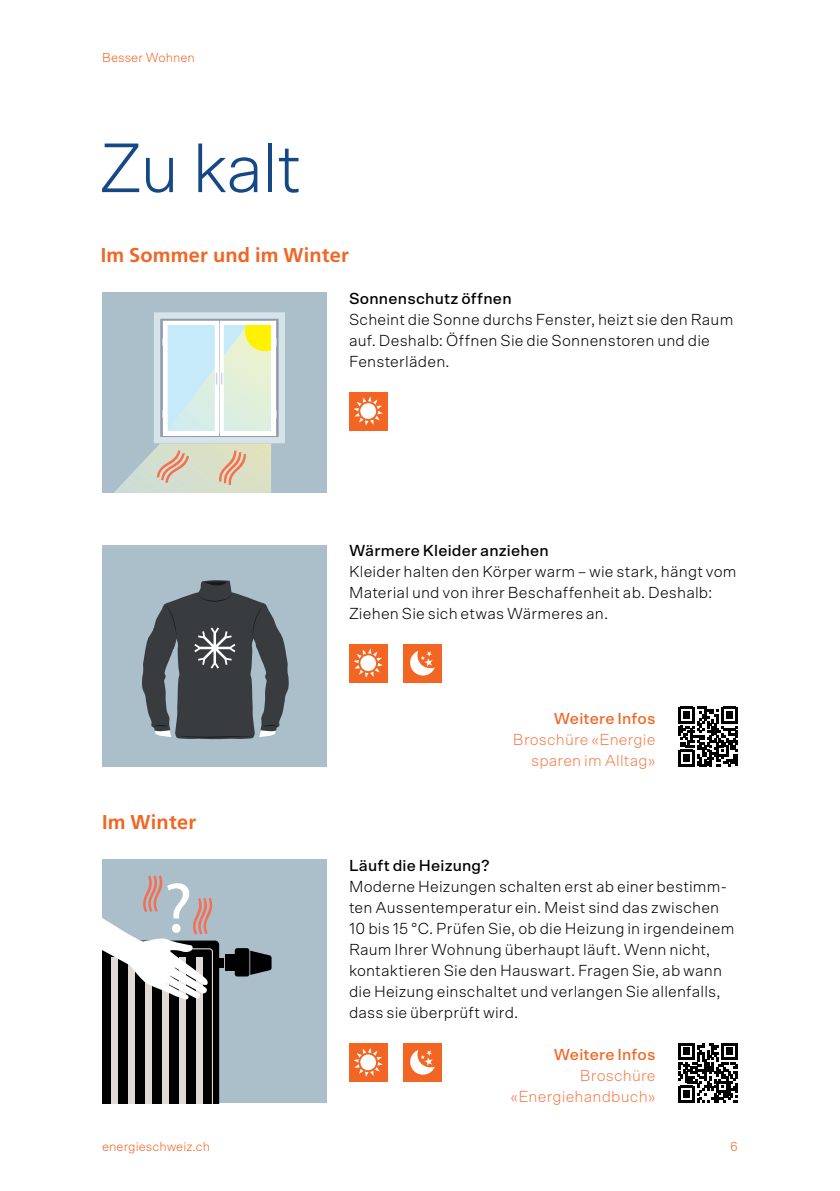
<style>
.page{position:relative;width:840px;height:1191px;background:#fff}
.page>*{position:absolute;margin:0;border:0;box-sizing:border-box;transform-origin:0 0}
.t1{font:300 70px "Scto Grotesk A";letter-spacing:-.02em;color:#164885}
.t2{font:700 20px "Frutiger LT Std";letter-spacing:.01em;color:#f26522}
.t3{font:300 16px/21px "Scto Grotesk A";letter-spacing:.01em;color:#000}
.t4{font:300 16px/21px "Scto Grotesk A";letter-spacing:.01em;color:#f47d4d;text-align:right}
.t5{font:500 16px "Scto Grotesk A";letter-spacing:.01em;color:#000}
.t6{font:500 16px "Scto Grotesk A";letter-spacing:.01em;color:#f26522}
.t7{font:300 13px "Scto Grotesk A";color:#f26522}
</style>
<div class="page">
<div style="left:349px;top:392px;width:38px;height:38px;background:#f26522"></div>
<svg style="left:353px;top:396px;width:29px;height:30px"></svg>
<div style="left:349px;top:1043px;width:38px;height:38px;background:#f26522"></div>
<svg style="left:353px;top:1048px;width:29px;height:29px"></svg>
<div style="left:403px;top:1043px;width:38px;height:38px;background:#f26522"></div>
<svg style="left:410px;top:1050px;width:24px;height:25px"></svg>
<div style="left:102px;top:293px;width:224px;height:200px;background:#abbfcb"></div>
<svg style="left:114px;top:312px;width:171px;height:181px"></svg>
<div style="left:102px;top:859px;width:224px;height:244px;background:#abbfcb"></div>
<div style="left:235px;top:948px;width:14px;height:28px;background:#000;border-radius:2px"></div>
<div style="left:235px;top:948px;width:14px;height:28px;border:1px solid #000;border-radius:2px"></div>
<div style="left:225px;top:954px;width:9px;height:16px;background:#000"></div>
<div style="left:218px;top:957px;width:6px;height:10px;background:#000"></div>
<svg style="left:250px;top:950px;width:21px;height:25px"></svg>
<svg style="left:102px;top:875px;width:117px;height:228px"></svg>
<div style="left:102px;top:547px;width:224px;height:219px;background:#abbfcb"></div>
<svg style="left:142px;top:580px;width:147px;height:159px"></svg>
<div style="left:349px;top:644px;width:38px;height:38px;background:#f26522"></div>
<svg style="left:354px;top:648px;width:28px;height:30px"></svg>
<div style="left:403px;top:644px;width:38px;height:38px;background:#f26522"></div>
<svg style="left:410px;top:651px;width:24px;height:25px"></svg>
<svg style="left:678px;top:707px;width:59px;height:59px"></svg>
<svg style="left:678px;top:1043px;width:59px;height:59px"></svg>
<p class="t7" style="left:102px;top:53px;width:94px">Besser Wohnen</p>
<h1 class="t1" style="left:99px;top:133px;width:203px">Zu kalt</h1>
<p class="t2" style="left:101px;top:243px;width:249px">Im Sommer und im Winter</p>
<p class="t5" style="left:349px;top:290px;width:164px">Sonnenschutz öffnen</p>
<p class="t3" style="left:349px;top:309px;width:385px">Scheint die Sonne durchs Fenster, heizt sie den Raum auf. Deshalb: Öffnen Sie die Sonnenstoren und die<br>Fensterläden.</p>
<p class="t5" style="left:349px;top:542px;width:201px">Wärmere Kleider anziehen</p>
<p class="t3" style="left:349px;top:561px;width:389px">Kleider halten den Körper warm – wie stark, hängt vom<br>Material und von ihrer Beschaffenheit ab. Deshalb:<br>Ziehen Sie sich etwas Wärmeres an.</p>
<p class="t2" style="left:102px;top:810px;width:95px">Im Winter</p>
<p class="t6" style="left:553px;top:710px;width:103px">Weitere Infos</p>
<p class="t4" style="left:512px;top:729px;width:144px">Broschüre «Energie sparen im Alltag»</p>
<p class="t5" style="left:349px;top:857px;width:142px">Läuft die Heizung?</p>
<p class="t3" style="left:349px;top:876px;width:387px">Moderne Heizungen schalten erst ab einer bestimm&shy;ten Aussentemperatur ein. Meist sind das zwischen 10 bis 15 °C. Prüfen Sie, ob die Heizung in irgendeinem Raum Ihrer Wohnung überhaupt läuft. Wenn nicht, kontaktieren Sie den Hauswart. Fragen Sie, ab wann die Heizung einschaltet und verlangen Sie allenfalls, dass sie überprüft wird.</p>
<p class="t6" style="left:553px;top:1046px;width:103px">Weitere Infos</p>
<p class="t4" style="left:510px;top:1065px;width:146px">Broschüre «Energiehandbuch»</p>
<p class="t7" style="left:102px;top:1142px;width:109px">energieschweiz.ch</p>
<p class="t7" style="left:729px;top:1140px;width:9px">6</p>
</div>
